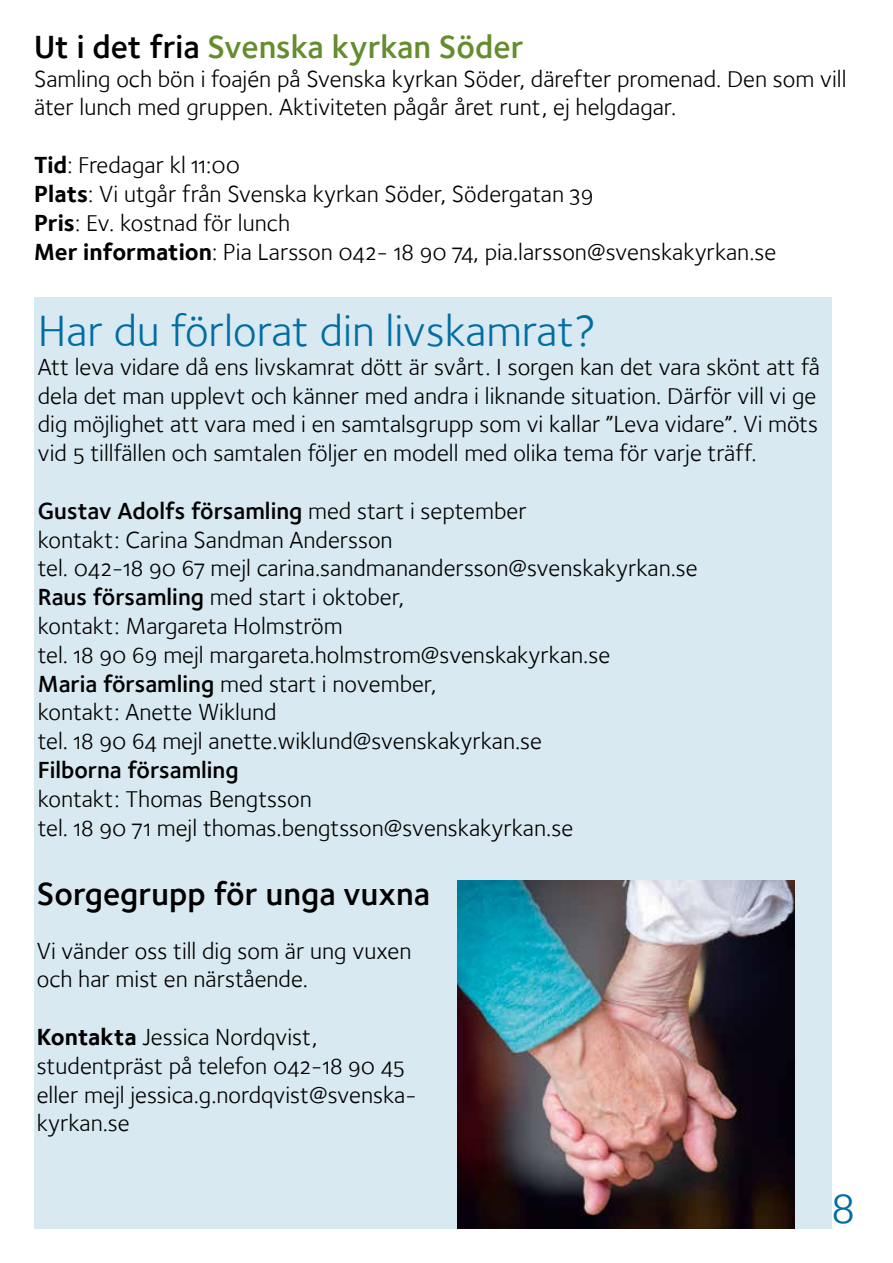
<style>
.page{position:relative;width:893px;height:1263px;background:#fff}
.page>*{position:absolute;margin:0;border:0;box-sizing:border-box;transform-origin:0 0}
.t1{font:45px "Foundry Sterling Book OSF";color:#006da3}
.t2{font:33px "Foundry Sterling Demi OSF";color:#648d2e}
.t3{font:33px "Foundry Sterling Demi OSF";color:#000}
.t4{font:24px/28.8px "Foundry Sterling Book OSF";color:#000}
.t5{font:24px "Foundry Sterling Demi OSF";color:#000}
.s1{color:#000}
.s2{font-family:"Foundry Sterling";font-weight:700}
.s3{font-family:"Foundry Sterling Book OSF"}
.s4{font-family:"Foundry Sterling Demi OSF"}
</style>
<div class="page">
<div style="left:34px;top:298px;width:797px;height:931px;background:#d9e9f1"></div>
<img style="left:458px;top:881px;width:337px;height:348px">
<h2 class="t2" style="left:34px;top:27px;width:491px"><span class="s1">Ut i det fria</span> Svenska kyrkan Söder</h2>
<p class="t4" style="left:34px;top:64px;width:814px">Samling och bön i foajén på Svenska kyrkan Söder, därefter promenad. Den som vill äter lunch med gruppen. Aktiviteten pågår året runt, ej helgdagar.</p>
<p class="t4" style="left:34px;top:151px;width:744px"><span class="s2">Tid</span>: Fredagar kl 11:00<br><span class="s2">Plats</span>: Vi utgår från Svenska kyrkan Söder, Södergatan 39<br><span class="s2">Pris</span>: Ev. kostnad för lunch<br><span class="s2">Mer information</span>: Pia Larsson 042- 18 90 74, pia.larsson@svenskakyrkan.se</p>
<h1 class="t1" style="left:38px;top:305px;width:560px">Har du förlorat din livskamrat?</h1>
<p class="t4" style="left:38px;top:352px;width:784px">Att leva vidare då ens livskamrat dött är svårt. I sorgen kan det vara skönt att få dela det man upplevt och känner med andra i liknande situation. Därför vill vi ge dig möjlighet att vara med i en samtalsgrupp som vi kallar ”Leva vidare”. Vi möts vid 5 tillfällen och samtalen följer en modell med olika tema för varje träff.</p>
<p class="t5" style="left:38px;top:497px;width:490px">Gustav Adolfs församling <span class="s3">med start i september</span></p>
<p class="t4" style="left:38px;top:525px;width:661px">kontakt: Carina Sandman Andersson<br>tel. 042-18 90 67 mejl carina.sandmanandersson@svenskakyrkan.se <span class="s4">Raus församling</span> med start i oktober,<br>kontakt: Margareta Holmström<br>tel. 18 90 69 mejl margareta.holmstrom@svenskakyrkan.se<br><span class="s4">Maria församling</span> med start i november,<br>kontakt: Anette Wiklund<br>tel. 18 90 64 mejl anette.wiklund@svenskakyrkan.se</p>
<p class="t5" style="left:38px;top:756px;width:202px">Filborna församling</p>
<p class="t4" style="left:38px;top:784px;width:537px">kontakt: Thomas Bengtsson<br>tel. 18 90 71 mejl thomas.bengtsson@svenskakyrkan.se</p>
<h2 class="t3" style="left:37px;top:874px;width:395px">Sorgegrupp för unga vuxna</h2>
<p class="t4" style="left:37px;top:936px;width:376px">Vi vänder oss till dig som är ung vuxen och har mist en närstående.</p>
<p class="t4" style="left:37px;top:1022px;width:382px"><span class="s2">Kontakta</span> Jessica Nordqvist, studentpräst på telefon 042-18 90 45 eller mejl jessica.g.nordqvist@svenska&shy;kyrkan.se</p>
<h1 class="t1" style="left:831px;top:1181px;width:25px">8</h1>
</div>
